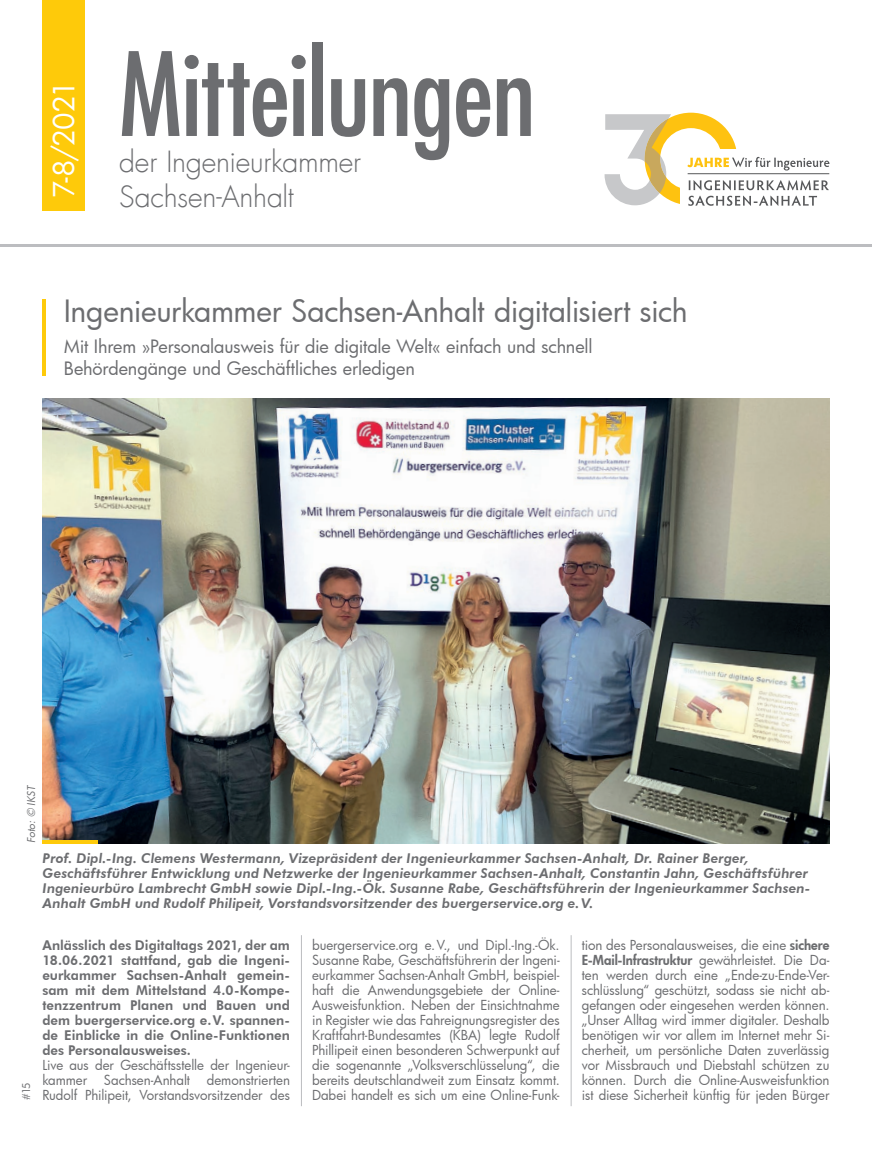
<style>
.page{position:relative;width:872px;height:1170px;background:#fff}
.page>*{position:absolute;margin:0;border:0;box-sizing:border-box;transform-origin:0 0}
.t1{font:condensed 112.5px "Futura LT";letter-spacing:-.01em;color:#6c6d70}
.t2{font:30px "Futura Bk";letter-spacing:-.015em;color:#6c6d70}
.t3{font:300 28.5px/35.4px "Futura LT";letter-spacing:-.005em;color:#6c6d70}
.t4{font:28.5px "Futura Bk";color:#fff}
.t5{font:18px/21.6px "Futura Bk";letter-spacing:-.01em;color:#6c6d70}
.t6{font:13.5px/15px "Futura Bk";letter-spacing:-.01em;color:#6c6d70;text-align:justify}
.t7{font:italic 800 13.5px/15px "Futura BT";letter-spacing:.005em;color:#6c6d70}
.t8{font:800 13.5px/15px "Futura BT";color:#6c6d70;text-align:justify}
.t9{font:13.5px "Futura Hv";letter-spacing:-.005em;color:#6c6d70}
.t10{font:italic 10.5px "Futura Bk";color:#6c6d70}
.t11{font:10.5px "Futura Bk";color:#6c6d70}
.s1{font-family:"Futura Hv"}
.s2{font-family:"Futura Bk"}
</style>
<div class="page">
<div style="left:43px;top:0;width:42px;height:210px;background:#feca0a"></div>
<hr style="left:0;top:244px;width:872px;height:2px;background:#bcbdc0">
<hr style="left:43px;top:299px;width:3px;height:76px;background:#feca0a">
<svg style="left:604px;top:113px;width:225px;height:93px"></svg>
<img style="left:43px;top:398px;width:786px;height:445px">
<svg style="left:42px;top:839px;width:55px;height:4px"></svg>
<hr style="left:301px;top:935px;width:1px;height:171px;background:#bcbdc0">
<hr style="left:571px;top:935px;width:1px;height:171px;background:#bcbdc0">
<h3 class="t4" style="left:45px;top:198px;width:119px;rotate:-90deg">7-8/2021</h3>
<h1 class="t1" style="left:119px;top:27px;width:418px">Mitteilungen</h1>
<h3 class="t3" style="left:119px;top:145px;width:244px">der Ingenieurkammer<br>Sachsen-Anhalt</h3>
<h2 class="t2" style="left:64px;top:290px;width:625px">Ingenieurkammer Sachsen-Anhalt digitalisiert sich</h2>
<h3 class="t5" style="left:64px;top:335px;width:530px">Mit Ihrem »Personalausweis für die digitale Welt« einfach und schnell<br>Behördengänge und Geschäftliches erledigen</h3>
<p class="t10" style="left:24px;top:843px;width:60px;rotate:-90deg">Foto: © IKST</p>
<p class="t11" style="left:19px;top:1100px;width:19px;rotate:-90deg">#15</p>
<p class="t7" style="left:43px;top:851px;width:769px">Prof. Dipl.-Ing. Clemens Westermann, Vizepräsident der Ingenieurkammer Sachsen-Anhalt, Dr. Rainer Berger, Geschäftsführer Entwicklung und Netzwerke der Ingenieurkammer Sachsen-Anhalt, Constantin Jahn, Geschäftsführer Ingenieurbüro Lambrecht GmbH sowie Dipl.-Ing.-Ök. Susanne Rabe, Geschäftsführerin der Ingenieurkammer Sachsen-Anhalt GmbH und Rudolf Philipeit, Vorstandsvorsitzender des buergerservice.org e. V.</p>
<p class="t8" style="left:42px;top:937px;width:249px">Anlässlich des Digitaltags 2021, der am 18.06.2021 stattfand, gab die Ingeni&shy;eurkammer Sachsen-Anhalt gemein&shy;sam mit dem Mittelstand 4.0-Kompe&shy;tenzzentrum Planen und Bauen und dem buergerservice.org e. V. spannen&shy;de Einblicke in die Online-Funktionen des Personalausweises.</p>
<p class="t6" style="left:42px;top:1057px;width:249px">Live aus der Geschäftsstelle der Ingenieur&shy;kammer Sachsen-Anhalt demonstrierten Rudolf Philipeit, Vorstandsvorsitzender des</p>
<p class="t6" style="left:312px;top:937px;width:249px">buergerservice.org e. V., und Dipl.-Ing.-Ök.<br>Susanne Rabe, Geschäftsführerin der Ingeni&shy;eurkammer Sachsen-Anhalt GmbH, beispiel&shy;haft die Anwendungsgebiete der Online-Ausweisfunktion. Neben der Einsichtnahme in Register wie das Fahreignungsregister des Kraftfahrt-Bundesamtes (KBA) legte Rudolf Phillipeit einen besonderen Schwerpunkt auf die sogenannte „Volksverschlüsselung“, die bereits deutschlandweit zum Einsatz kommt.<br>Dabei handelt es sich um eine Online-Funk-</p>
<p class="t6" style="left:582px;top:937px;width:249px">tion des Personalausweises, die eine <span class="s1">sichere</span></p>
<p class="t9" style="left:582px;top:950px;width:249px">E-Mail-Infrastruktur <span class="s2">gewährleistet. Die Da-</span></p>
<p class="t6" style="left:582px;top:967px;width:249px">ten werden durch eine „Ende-zu-Ende-Ver&shy;schlüsslung“ geschützt, sodass sie nicht ab&shy;gefangen oder eingesehen werden können. „Unser Alltag wird immer digitaler. Deshalb benötigen wir vor allem im Internet mehr Si&shy;cherheit, um persönliche Daten zuverlässig vor Missbrauch und Diebstahl schützen zu können. Durch die Online-Ausweisfunktion ist diese Sicherheit künftig für jeden Bürger</p>
</div>
